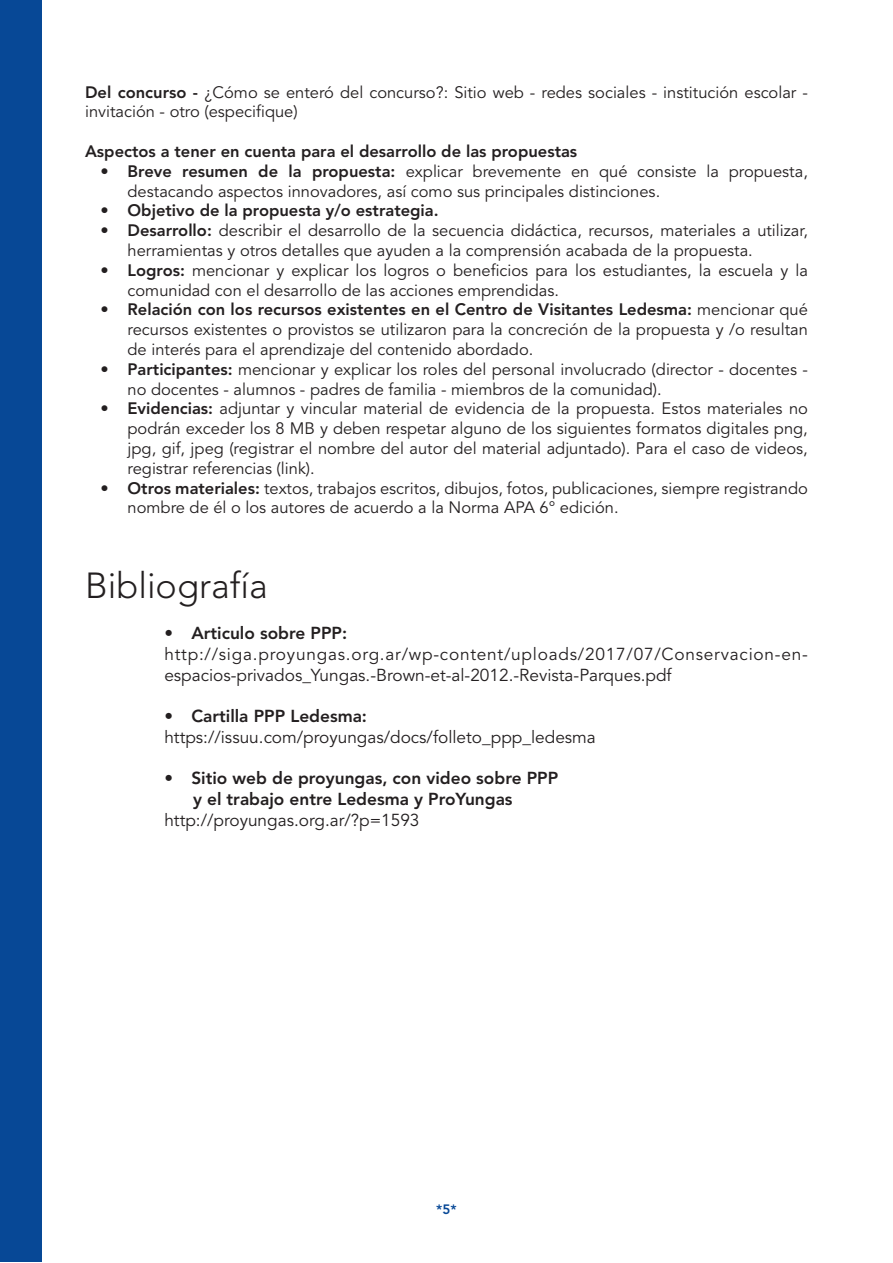
<style>
.page{position:relative;width:893px;height:1263px;background:#fff}
.page>*{position:absolute;margin:0;border:0;box-sizing:border-box;transform-origin:0 0}
.t1{font:300 36px "Avenir LT Std";color:#231f20}
.t2{font:17.25px/20.7px "Avenir LT Std";letter-spacing:.035em;color:#231f20}
.t3{font:800 17.25px "Avenir LT Std";color:#231f20}
.t4{font:17.25px "Avenir LT Std";color:#231f20}
.t5{font:16.5px/19.8px "Avenir LT Std";color:#231f20}
.t6{font:800 16.5px "Avenir LT Std";color:#231f20}
.t7{font:800 13.5px "Avenir LT Std";color:#074896}
.s1{font-weight:800}
</style>
<div class="page">
<div style="left:1px;top:1px;width:41px;height:1261px;background:#074896"></div>
<p class="t5" style="left:85px;top:82px;width:724px"><span class="s1">Del concurso -</span> ¿Cómo se enteró del concurso?: Sitio web - redes sociales - institución escolar - invitación - otro (especifique)</p>
<p class="t6" style="left:85px;top:141px;width:494px">Aspectos a tener en cuenta para el desarrollo de las propuestas</p>
<p class="t5" style="left:128px;top:162px;width:682px;text-indent:-27px"><span class="s1">• Breve resumen de la propuesta:</span> explicar brevemente en qué consiste la propuesta, destacando aspectos innovadores, así como sus principales distinciones.</p>
<p class="t6" style="left:101px;top:201px;width:340px">• Objetivo de la propuesta y/o estrategia.</p>
<p class="t5" style="left:128px;top:221px;width:682px;text-indent:-27px"><span class="s1">• Desarrollo:</span> describir el desarrollo de la secuencia didáctica, recursos, materiales a utilizar, herramientas y otros detalles que ayuden a la comprensión acabada de la propuesta.</p>
<p class="t5" style="left:128px;top:261px;width:682px;text-indent:-27px"><span class="s1">• Logros:</span> mencionar y explicar los logros o beneficios para los estudiantes, la escuela y la comunidad con el desarrollo de las acciones emprendidas.</p>
<p class="t5" style="left:128px;top:300px;width:682px;text-align:justify;text-indent:-27px"><span class="s1">• Relación con los recursos existentes en el Centro de Visitantes Ledesma:</span> mencionar qué recursos existentes o provistos se utilizaron para la concreción de la propuesta y /o resultan de interés para el aprendizaje del contenido abordado.</p>
<p class="t5" style="left:128px;top:360px;width:682px;text-indent:-27px"><span class="s1">• Participantes:</span> mencionar y explicar los roles del personal involucrado (director - docentes - no docentes - alumnos - padres de familia - miembros de la comunidad).</p>
<p class="t5" style="left:128px;top:399px;width:682px;text-align:justify;text-indent:-27px"><span class="s1">• Evidencias:</span> adjuntar y vincular material de evidencia de la propuesta. Estos materiales no podrán exceder los 8 MB y deben respetar alguno de los siguientes formatos digitales png, jpg, gif, jpeg (registrar el nombre del autor del material adjuntado). Para el caso de videos, registrar referencias (link).</p>
<p class="t5" style="left:128px;top:478px;width:682px;text-indent:-27px"><span class="s1">• Otros materiales:</span> textos, trabajos escritos, dibujos, fotos, publicaciones, siempre registrando nombre de él o los autores de acuerdo a la Norma APA 6° edición.</p>
<p class="t1" style="left:85px;top:564px;width:184px">Bibliografía</p>
<p class="t3" style="left:164px;top:623px;width:184px">• Articulo sobre PPP:</p>
<p class="t2" style="left:164px;top:644px;width:645px">http://siga.proyungas.org.ar/wp-content/uploads/2017/07/Conservacion-en&shy;espacios-privados_Yungas.-Brown-et-al-2012.-Revista-Parques.pdf</p>
<p class="t3" style="left:164px;top:706px;width:204px">• Cartilla PPP Ledesma:</p>
<p class="t4" style="left:164px;top:727px;width:433px">https://issuu.com/proyungas/docs/folleto_ppp_ledesma</p>
<p class="t3" style="left:164px;top:768px;width:395px">• Sitio web de proyungas, con video sobre PPP</p>
<p class="t3" style="left:193px;top:789px;width:321px">y el trabajo entre Ledesma y ProYungas</p>
<p class="t4" style="left:164px;top:810px;width:257px">http://proyungas.org.ar/?p=1593</p>
<p class="t7" style="left:436px;top:1202px;width:22px">*5*</p>
</div>
